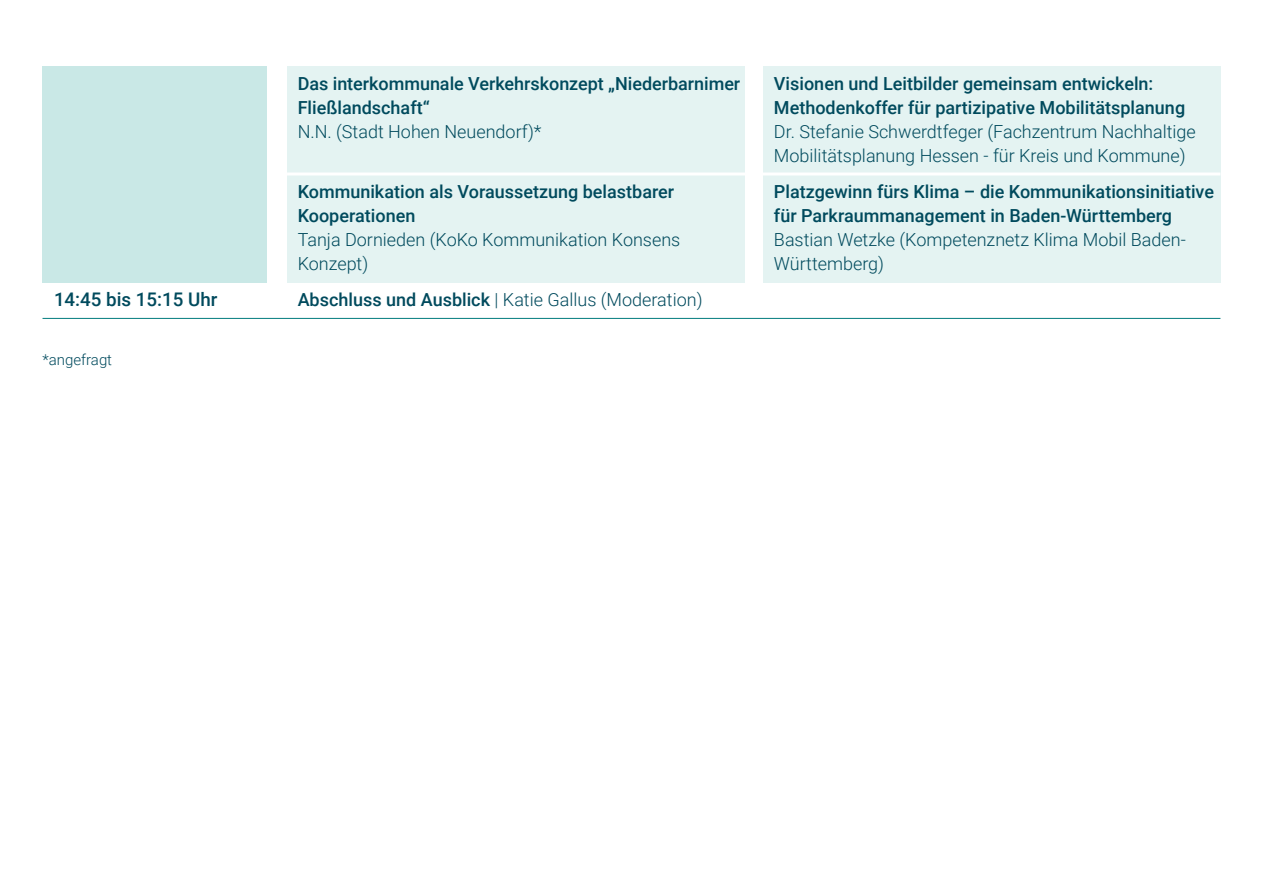
<style>
.page{position:relative;width:1263px;height:893px;background:#fff}
.page>*{position:absolute;margin:0;border:0;box-sizing:border-box;transform-origin:0 0}
.t1{font:500 18.75px "Roboto";color:#004a5d}
.t2{font:500 18px/24px "Roboto";color:#004a5d}
.t3{font:300 18px/24px "Roboto";color:#004a5d}
.t4{font:300 15px "Roboto";color:#004a5d}
.s1{font-weight:500}
</style>
<div class="page">
<div style="left:43px;top:66px;width:224px;height:216px;background:#c9e8e6"></div>
<div style="left:287px;top:66px;width:457px;height:216px;background:#e4f3f2"></div>
<div style="left:763px;top:66px;width:457px;height:216px;background:#e4f3f2"></div>
<hr style="left:287px;top:173px;width:933px;height:3px;background:#fff">
<hr style="left:43px;top:318px;width:1177px;height:1px;background:#007b7d">
<p class="t1" style="left:54px;top:286px;width:165px">14:45 bis 15:15 Uhr</p>
<p class="t4" style="left:43px;top:349px;width:71px">*angefragt</p>
<p class="t2" style="left:298px;top:71px;width:444px">Das interkommunale Verkehrskonzept „Niederbarnimer<br>Fließlandschaft“</p>
<p class="t3" style="left:298px;top:119px;width:245px">N.N. (Stadt Hohen Neuendorf)*</p>
<p class="t2" style="left:298px;top:179px;width:378px">Kommunikation als Voraussetzung belastbarer<br>Kooperationen</p>
<p class="t3" style="left:298px;top:227px;width:384px">Tanja Dornieden (KoKo Kommunikation Konsens<br>Konzept)</p>
<p class="t3" style="left:298px;top:287px;width:406px"><span class="s1">Abschluss und Ausblick</span> | Katie Gallus (Moderation)</p>
<p class="t2" style="left:774px;top:71px;width:413px">Visionen und Leitbilder gemeinsam entwickeln:<br>Methodenkoffer für partizipative Mobilitätsplanung</p>
<p class="t3" style="left:774px;top:119px;width:423px">Dr. Stefanie Schwerdtfeger (Fachzentrum Nachhaltige<br>Mobilitätsplanung Hessen - für Kreis und Kommune)</p>
<p class="t2" style="left:774px;top:179px;width:442px">Platzgewinn fürs Klima – die Kommunikationsinitiative für Parkraummanagement in Baden-Württemberg</p>
<p class="t3" style="left:774px;top:227px;width:413px">Bastian Wetzke (Kompetenznetz Klima Mobil Baden-<br>Württemberg)</p>
</div>
